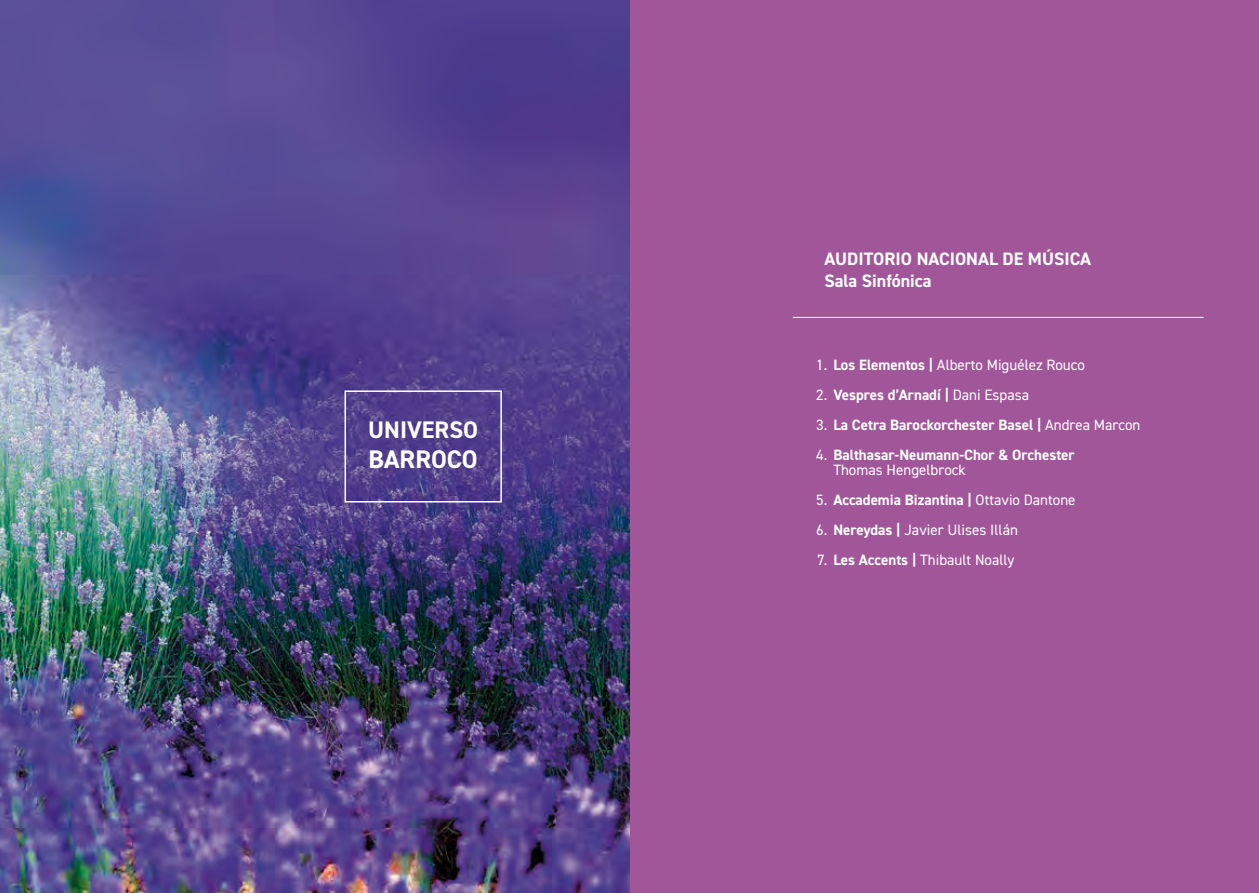
<style>
.page{position:relative;width:1259px;height:893px;background:#fff}
.page>*{position:absolute;margin:0;border:0;box-sizing:border-box;transform-origin:0 0}
.t1{font:700 25.5px "DIN2014";color:#fff}
.t2{font:700 24px "DIN2014";color:#fff}
.t3{font:700 18px/21.6px "DIN2014";color:#fff}
.t4{font:700 15px/15px "DIN2014";color:#fff}
.t5{font:15px "DIN2014";color:#fff}
.s1{font-weight:700}
.s2{font-weight:400}
</style>
<div class="page">
<div style="left:629px;top:0;width:630px;height:893px;background:#a15699"></div>
<img style="left:0;top:0;width:629px;height:893px">
<div style="left:344px;top:390px;width:158px;height:112px;border:2px solid #fff"></div>
<hr style="left:793px;top:317px;width:410px;height:1px;background:#fff">
<h2 class="t2" style="left:368px;top:413px;width:111px">UNIVERSO</h2>
<h1 class="t1" style="left:369px;top:442px;width:111px">BARROCO</h1>
<p class="t3" style="left:824px;top:248px;width:268px">AUDITORIO NACIONAL DE MÚSICA<br>Sala Sinfónica</p>
<p class="t5" style="left:816px;top:355px;width:270px">1. <span class="s1">Los Elementos |</span> Alberto Miguélez Rouco</p>
<p class="t4" style="left:816px;top:387px;width:214px"><span class="s2">2.</span> Vespres d’Arnadí | <span class="s2">Dani Espasa</span></p>
<p class="t4" style="left:816px;top:417px;width:326px"><span class="s2">3.</span> La Cetra Barockorchester Basel | <span class="s2">Andrea Marcon</span></p>
<p class="t4" style="left:833px;top:447px;width:243px;text-indent:-17px"><span class="s2">4.</span> Balthasar-Neumann-Chor &amp; Orchester<br><span class="s2">Thomas Hengelbrock</span></p>
<p class="t4" style="left:816px;top:492px;width:261px"><span class="s2">5.</span> Accademia Bizantina | <span class="s2">Ottavio Dantone</span></p>
<p class="t5" style="left:816px;top:520px;width:203px">6. <span class="s1">Nereydas |</span> Javier Ulises Illán</p>
<p class="t5" style="left:817px;top:550px;width:199px">7. <span class="s1">Les Accents |</span> Thibault Noally</p>
</div>
